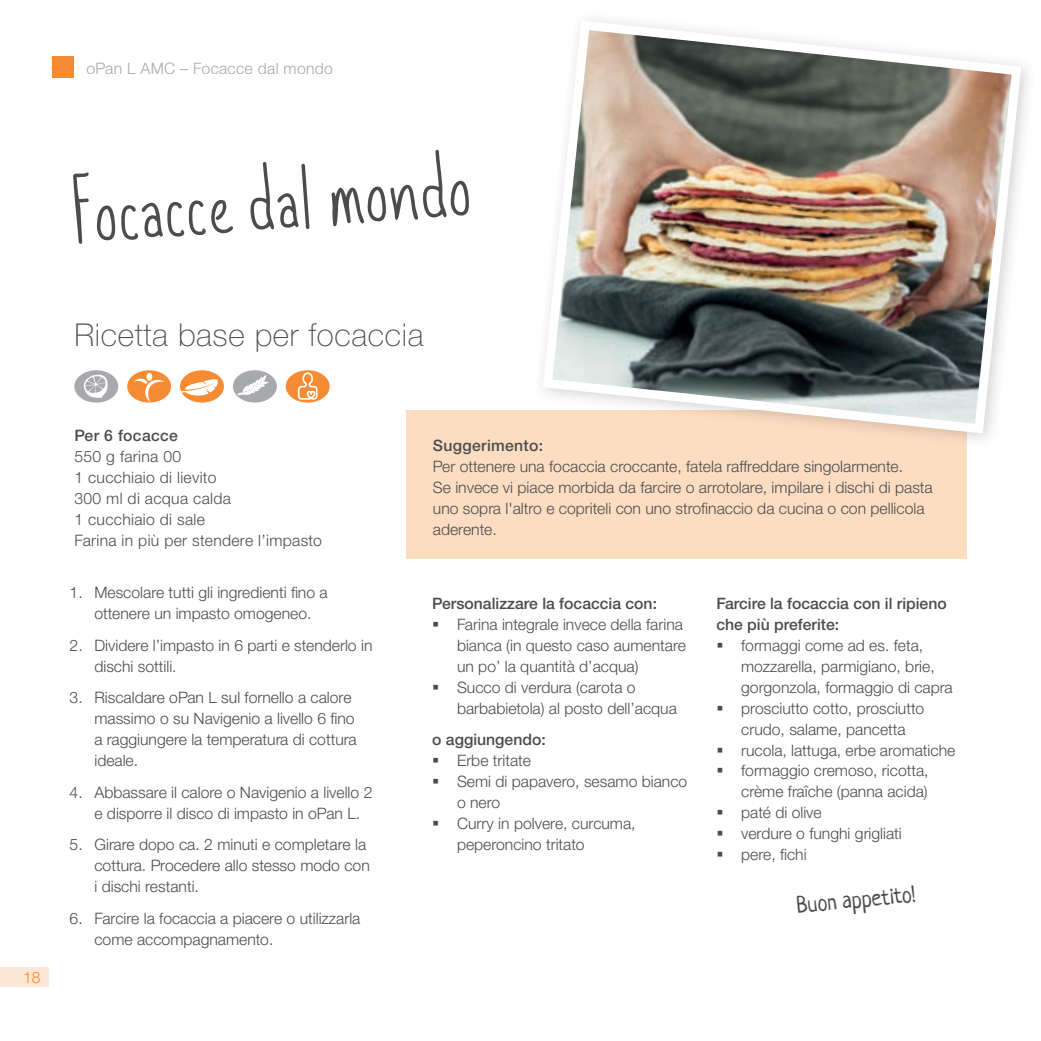
<style>
.page{position:relative;width:1041px;height:1041px;background:#fff}
.page>*{position:absolute;margin:0;border:0;box-sizing:border-box;transform-origin:0 0}
.t1{font:87.5px "Strawberry Avalanche";color:#4b4c4d}
.t2{font:100 31.5px "Helvetica Neue LTW1 G";letter-spacing:.02em;color:#4b4c4d}
.t3{font:22.75px "Neucha";color:#4b4c4d}
.t4{font:300 15.75px/21px "Helvetica Neue LTW1 G";color:#4b4c4d}
.t5{font:300 15.75px/21px "Helvetica Neue LTW1 G";letter-spacing:.02em;color:#4b4c4d}
.t6{font:500 15.75px/21px "Helvetica Neue LTW1 G";color:#4b4c4d}
.t7{font:300 15.75px "Helvetica Neue LTW1 G";letter-spacing:.02em;color:#a8a9ad}
.t8{font:500 15.75px "Helvetica Neue LTW1 G";letter-spacing:.02em;color:#4b4c4d}
.t9{font:300 15.75px "Helvetica Neue LTW1 G";color:#f58b32}
</style>
<div class="page">
<div style="left:0;top:967px;width:49px;height:20px;background:#fde8d6"></div>
<div style="left:52px;top:56px;width:22px;height:22px;background:#f58b32"></div>
<div style="left:127px;top:370px;width:44px;height:33px;background:#f58b32;border-radius:50%"></div>
<div style="left:146px;top:373px;width:6px;height:8px;background:#fff;border-radius:50%"></div>
<svg style="left:134px;top:377px;width:30px;height:25px"></svg>
<div style="left:233px;top:370px;width:44px;height:33px;background:#a8a9ad;border-radius:50%"></div>
<svg style="left:238px;top:375px;width:31px;height:20px"></svg>
<div style="left:286px;top:370px;width:44px;height:33px;background:#f58b32;border-radius:50%"></div>
<svg style="left:297px;top:372px;width:21px;height:29px"></svg>
<div style="left:74px;top:370px;width:44px;height:33px;background:#a8a9ad;border-radius:50%"></div>
<svg style="left:83px;top:374px;width:25px;height:24px"></svg>
<div style="left:180px;top:370px;width:44px;height:33px;background:#f58b32;border-radius:50%"></div>
<svg style="left:180px;top:378px;width:38px;height:19px"></svg>
<div style="left:406px;top:410px;width:561px;height:148px;background:#fdddc2"></div>
<div style="left:533px;top:11px;width:504px;height:438px;background:#231f20;opacity:.2"></div>
<img style="left:538px;top:16px;width:488px;height:422px">
<p class="t7" style="left:86px;top:58px;width:248px">oPan L AMC – Focacce dal mondo</p>
<h1 class="t1" style="left:69px;top:166px;width:400px;rotate:-4deg">Focacce dal mondo</h1>
<h2 class="t2" style="left:74px;top:316px;width:351px">Ricetta base per focaccia</h2>
<p class="t9" style="left:23px;top:968px;width:19px">18</p>
<p class="t8" style="left:74px;top:425px;width:105px">Per 6 focacce</p>
<p class="t5" style="left:74px;top:445px;width:249px">550 g farina 00<br>1 cucchiaio di lievito<br>300 ml di acqua calda<br>1 cucchiaio di sale<br>Farina in più per stendere l’impasto</p>
<p class="t4" style="left:70px;top:582px;width:260px;text-align:center">1. Mescolare tutti gli ingredienti fino a ottenere un impasto omogeneo.</p>
<p class="t4" style="left:94px;top:634px;width:280px;text-indent:-25px">2. Dividere l’impasto in 6 parti e stenderlo in dischi sottili.</p>
<p class="t4" style="left:94px;top:687px;width:264px;text-indent:-25px">3. Riscaldare oPan L sul fornello a calore massimo o su Navigenio a livello 6 fino a raggiungere la temperatura di cottura ideale.</p>
<p class="t4" style="left:94px;top:781px;width:279px;text-indent:-25px">4. Abbassare il calore o Navigenio a livello 2 e disporre il disco di impasto in oPan L.</p>
<p class="t4" style="left:94px;top:834px;width:277px;text-indent:-25px">5. Girare dopo ca. 2 minuti e completare la cottura. Procedere allo stesso modo con i dischi restanti.</p>
<p class="t4" style="left:94px;top:907px;width:267px;text-indent:-25px">6. Farcire la focaccia a piacere o utilizzarla come accompagnamento.</p>
<p class="t8" style="left:433px;top:436px;width:112px">Suggerimento:</p>
<p class="t4" style="left:433px;top:456px;width:501px">Per ottenere una focaccia croccante, fatela raffreddare singolarmente.<br>Se invece vi piace morbida da farcire o arrotolare, impilare i dischi di pasta uno sopra l'altro e copriteli con uno strofinaccio da cucina o con pellicola aderente.</p>
<p class="t6" style="left:432px;top:592px;width:226px">Personalizzare la focaccia con:</p>
<p class="t4" style="left:457px;top:613px;width:230px">Farina integrale invece della farina bianca (in questo caso aumentare un po’ la quantità d’acqua)<br>Succo di verdura (carota o barbabietola) al posto dell’acqua</p>
<p class="t6" style="left:432px;top:729px;width:115px">o aggiungendo:</p>
<p class="t4" style="left:457px;top:750px;width:232px">Erbe tritate<br>Semi di papavero, sesamo bianco o nero<br>Curry in polvere, curcuma, peperoncino tritato</p>
<p class="t6" style="left:716px;top:592px;width:232px">Farcire la focaccia con il ripieno che più preferite:</p>
<p class="t4" style="left:741px;top:634px;width:216px">formaggi come ad es. feta, mozzarella, parmigiano, brie, gorgonzola, formaggio di capra prosciutto cotto, prosciutto crudo, salame, pancetta rucola, lattuga, erbe aromatiche formaggio cremoso, ricotta, crème fraîche (panna acida) paté di olive<br>verdure o funghi grigliati<br>pere, fichi</p>
<h3 class="t3" style="left:795px;top:892px;width:121px;rotate:-6deg">Buon appetito!</h3>
</div>
